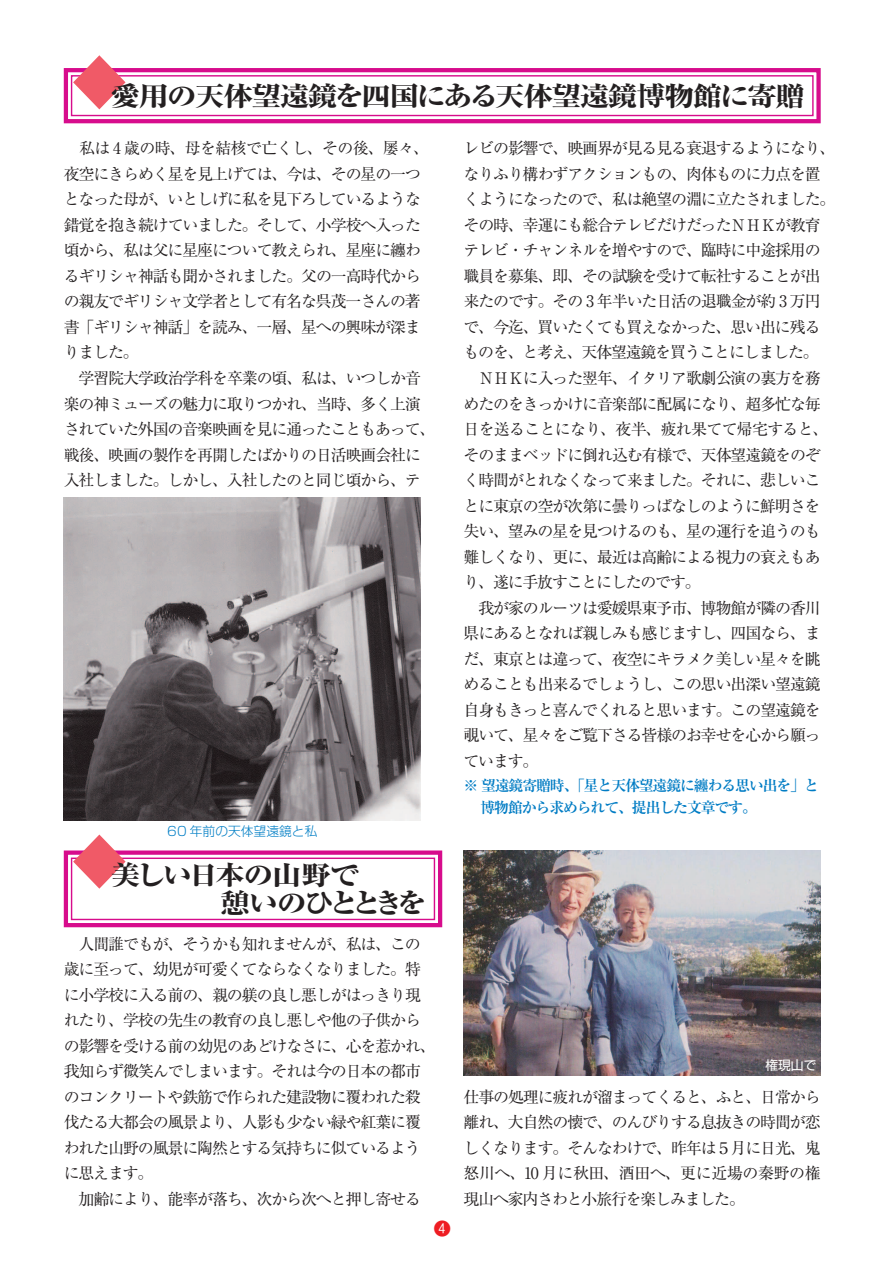
<style>
.page{position:relative;width:893px;height:1263px;background:#fff}
.page>*{position:absolute;margin:0;border:0;box-sizing:border-box;transform-origin:0 0}
.t1{font:800 26.85px "Ryumin Pro";letter-spacing:-.05em;color:#231f20;scale:1.11 1}
.t2{font:800 26.85px/28.7px "Ryumin Pro";letter-spacing:-.085em;color:#231f20;scale:1.11 1}
.t3{font:500 16.95px "Gothic BBB Pro";color:#ee1d23}
.t4{font:15.9px/25.5px "Ryumin Pro";letter-spacing:-.07em;color:#231f20}
.t5{font:700 14.85px/21.3px "Ryumin Pro";letter-spacing:-.075em;color:#007cc4}
.t6{font:300 12.75px "Shin Go Pro";color:#007ec5}
.t7{font:12.75px "Shin Go Pro";color:#fff}
</style>
<div class="page">
<svg style="left:63px;top:55px;width:758px;height:69px"></svg>
<img style="left:64px;top:497px;width:357px;height:324px">
<img style="left:463px;top:850px;width:357px;height:226px">
<svg style="left:63px;top:834px;width:380px;height:94px"></svg>
<h1 class="t1" style="left:111px;top:75px;width:627px">愛用の天体望遠鏡を四国にある天体望遠鏡博物館に寄贈</h1>
<p class="t4" style="left:463px;top:135px;width:374px">レビの影響で、映画界が見る見る衰退するようになり、なりふり構わずアクションもの、肉体ものに力点を置くようになったので、私は絶望の淵に立たされました。その時、幸運にも総合テレビだけだったＮＨＫが教育テレビ・チャンネルを増やすので、臨時に中途採用の職員を募集、即、その試験を受けて転社することが出来たのです。その 3 年半いた日活の退職金が約 3 万円で、今迄、買いたくても買えなかった、思い出に残るものを、と考え、天体望遠鏡を買うことにしました。　ＮＨＫに入った翌年、イタリア歌劇公演の裏方を務めたのをきっかけに音楽部に配属になり、超多忙な毎日を送ることになり、夜半、疲れ果てて帰宅すると、そのままベッドに倒れ込む有様で、天体望遠鏡をのぞく時間がとれなくなって来ました。それに、悲しいことに東京の空が次第に曇りっぱなしのように鮮明さを失い、望みの星を見つけるのも、星の運行を追うのも難しくなり、更に、最近は高齢による視力の衰えもあり、遂に手放すことにしたのです。<br>　我が家のルーツは愛媛県東予市、博物館が隣の香川県にあるとなれば親しみも感じますし、四国なら、まだ、東京とは違って、夜空にキラメク美しい星々を眺めることも出来るでしょうし、この思い出深い望遠鏡自身もきっと喜んでくれると思います。この望遠鏡を覗いて、星々をご覧下さる皆様のお幸せを心から願っています。</p>
<p class="t5" style="left:480px;top:774px;width:340px;text-indent:-17px">※ 望遠鏡寄贈時、「星と天体望遠鏡に纏わる思い出を」と博物館から求められて、提出した文章です。</p>
<p class="t6" style="left:167px;top:821px;width:152px">60 年前の天体望遠鏡と私</p>
<p class="t4" style="left:64px;top:135px;width:373px">　私は 4 歳の時、母を結核で亡くし、その後、屡々、夜空にきらめく星を見上げては、今は、その星の一つとなった母が、いとしげに私を見下ろしているような錯覚を抱き続けていました。そして、小学校へ入った頃から、私は父に星座について教えられ、星座に纏わるギリシャ神話も聞かされました。父の一高時代からの親友でギリシャ文学者として有名な呉茂一さんの著書「ギリシャ神話」を読み、一層、星への興味が深まりました。<br>　学習院大学政治学科を卒業の頃、私は、いつしか音楽の神ミューズの魅力に取りつかれ、当時、多く上演されていた外国の音楽映画を見に通ったこともあって、戦後、映画の製作を再開したばかりの日活映画会社に入社しました。しかし、入社したのと同じ頃から、テ</p>
<h1 class="t2" style="left:220px;top:858px;width:188px;text-indent:-110px">美しい日本の山野で<br>憩いのひとときを</h1>
<p class="t4" style="left:64px;top:930px;width:374px">　人間誰でもが、そうかも知れませんが、私は、この歳に至って、幼児が可愛くてならなくなりました。特に小学校に入る前の、親の躾の良し悪しがはっきり現れたり、学校の先生の教育の良し悪しや他の子供からの影響を受ける前の幼児のあどけなさに、心を惹かれ、我知らず微笑んでしまいます。それは今の日本の都市のコンクリートや鉄筋で作られた建設物に覆われた殺伐たる大都会の風景より、人影も少ない緑や紅葉に覆われた山野の風景に陶然とする気持ちに似ているように思えます。<br>　加齢により、能率が落ち、次から次へと押し寄せる</p>
<p class="t3" style="left:434px;top:1215px;width:19px">❹</p>
<p class="t7" style="left:765px;top:1055px;width:53px">権現山で</p>
<p class="t4" style="left:463px;top:1083px;width:359px;text-align:justify">仕事の処理に疲れが溜まってくると、ふと、日常から離れ、大自然の懐で、のんびりする息抜きの時間が恋しくなります。そんなわけで、昨年は５月に日光、鬼怒川へ、10 月に秋田、酒田へ、更に近場の秦野の権現山へ家内さわと小旅行を楽しみました。</p>
</div>
